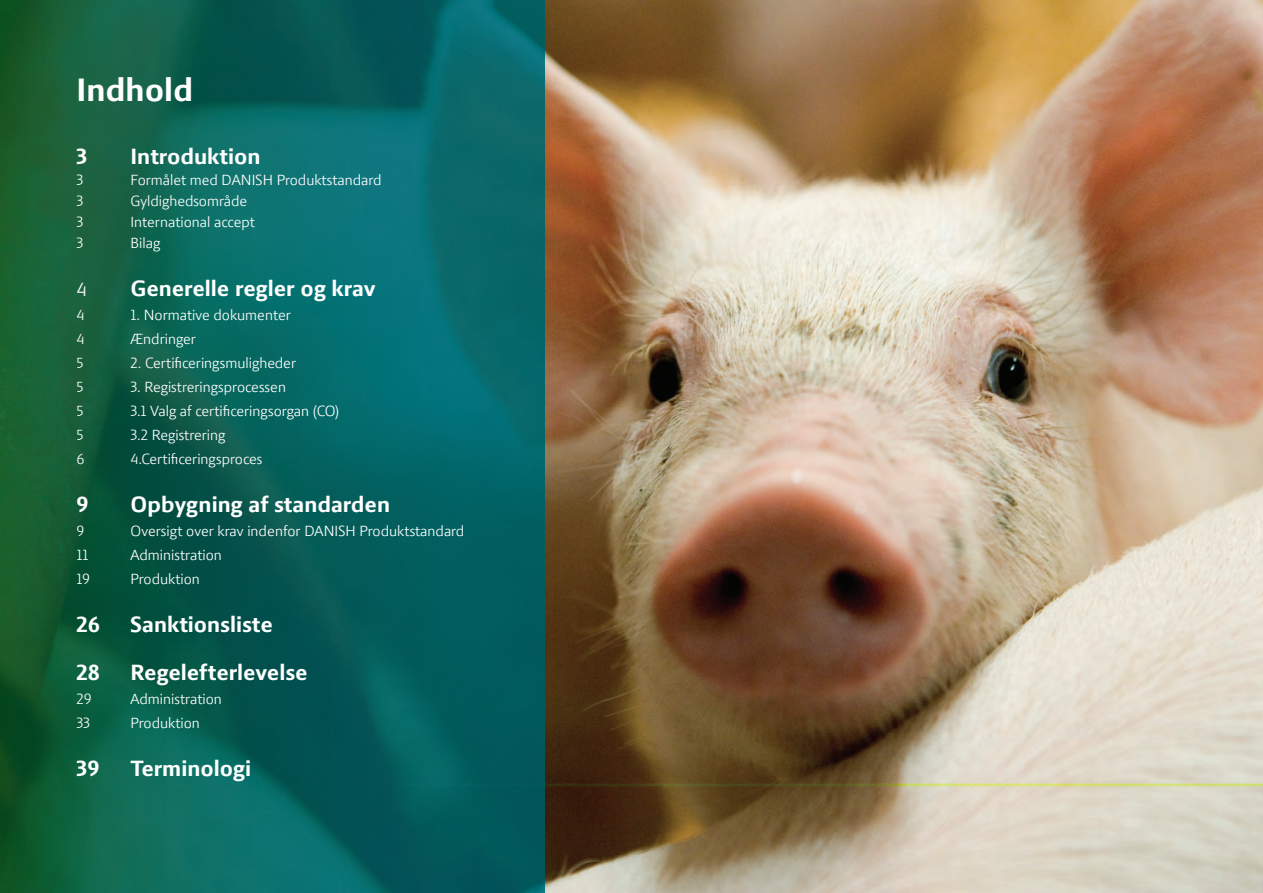
<style>
.page{position:relative;width:1263px;height:893px;background:#fff}
.page>*{position:absolute;margin:0;border:0;box-sizing:border-box;transform-origin:0 0}
.t1{font:800 33px "LF Press Sans Offc";color:#fff}
.t2{font:800 22.5px "LF Press Sans Offc";color:#fff}
.t3{font:19.5px "LF Press Sans Offc";color:#fff}
.t4{font:15px "LF Press Sans Offc";color:#fff}
</style>
<div class="page">
<img style="left:0;top:0;width:1263px;height:893px">
<h1 class="t1" style="left:76px;top:70px;width:118px">Indhold</h1>
<h2 class="t2" style="left:76px;top:143px;width:12px">3</h2>
<h2 class="t2" style="left:130px;top:143px;width:131px">Introduktion</h2>
<p class="t4" style="left:76px;top:171px;width:8px">3</p>
<p class="t4" style="left:130px;top:171px;width:253px">Formålet med DANISH Produktstandard</p>
<p class="t4" style="left:76px;top:192px;width:8px">3</p>
<p class="t4" style="left:130px;top:192px;width:118px">Gyldighedsområde</p>
<p class="t4" style="left:76px;top:213px;width:8px">3</p>
<p class="t4" style="left:130px;top:213px;width:126px">International accept</p>
<p class="t4" style="left:76px;top:234px;width:8px">3</p>
<p class="t4" style="left:130px;top:234px;width:31px">Bilag</p>
<h3 class="t3" style="left:76px;top:278px;width:12px">4</h3>
<h2 class="t2" style="left:130px;top:275px;width:246px">Generelle regler og krav</h2>
<p class="t4" style="left:76px;top:306px;width:9px">4</p>
<p class="t4" style="left:130px;top:306px;width:162px">1. Normative dokumenter</p>
<p class="t4" style="left:76px;top:330px;width:9px">4</p>
<p class="t4" style="left:130px;top:330px;width:67px">Ændringer</p>
<p class="t4" style="left:76px;top:354px;width:8px">5</p>
<p class="t4" style="left:130px;top:354px;width:167px">2. Certificeringsmuligheder</p>
<p class="t4" style="left:76px;top:378px;width:8px">5</p>
<p class="t4" style="left:130px;top:378px;width:157px">3. Registreringsprocessen</p>
<p class="t4" style="left:76px;top:402px;width:8px">5</p>
<p class="t4" style="left:130px;top:402px;width:210px">3.1 Valg af certificeringsorgan (CO)</p>
<p class="t4" style="left:76px;top:426px;width:8px">5</p>
<p class="t4" style="left:130px;top:426px;width:96px">3.2 Registrering</p>
<p class="t4" style="left:76px;top:450px;width:10px">6</p>
<p class="t4" style="left:130px;top:450px;width:133px">4.Certificeringsproces</p>
<h2 class="t2" style="left:76px;top:491px;width:14px">9</h2>
<h2 class="t2" style="left:130px;top:491px;width:261px">Opbygning af standarden</h2>
<p class="t4" style="left:76px;top:522px;width:9px">9</p>
<p class="t4" style="left:130px;top:522px;width:335px">Oversigt over krav indenfor DANISH Produktstandard</p>
<p class="t4" style="left:76px;top:546px;width:14px">11</p>
<p class="t4" style="left:130px;top:546px;width:93px">Administration</p>
<p class="t4" style="left:76px;top:570px;width:15px">19</p>
<p class="t4" style="left:130px;top:570px;width:71px">Produktion</p>
<h2 class="t2" style="left:76px;top:611px;width:25px">26</h2>
<h2 class="t2" style="left:130px;top:611px;width:144px">Sanktionsliste</h2>
<h2 class="t2" style="left:76px;top:659px;width:25px">28</h2>
<h2 class="t2" style="left:130px;top:659px;width:179px">Regelefterlevelse</h2>
<p class="t4" style="left:76px;top:690px;width:17px">29</p>
<p class="t4" style="left:130px;top:690px;width:93px">Administration</p>
<p class="t4" style="left:76px;top:714px;width:15px">33</p>
<p class="t4" style="left:130px;top:714px;width:71px">Produktion</p>
<h2 class="t2" style="left:76px;top:755px;width:25px">39</h2>
<h2 class="t2" style="left:130px;top:755px;width:122px">Terminologi</h2>
</div>
